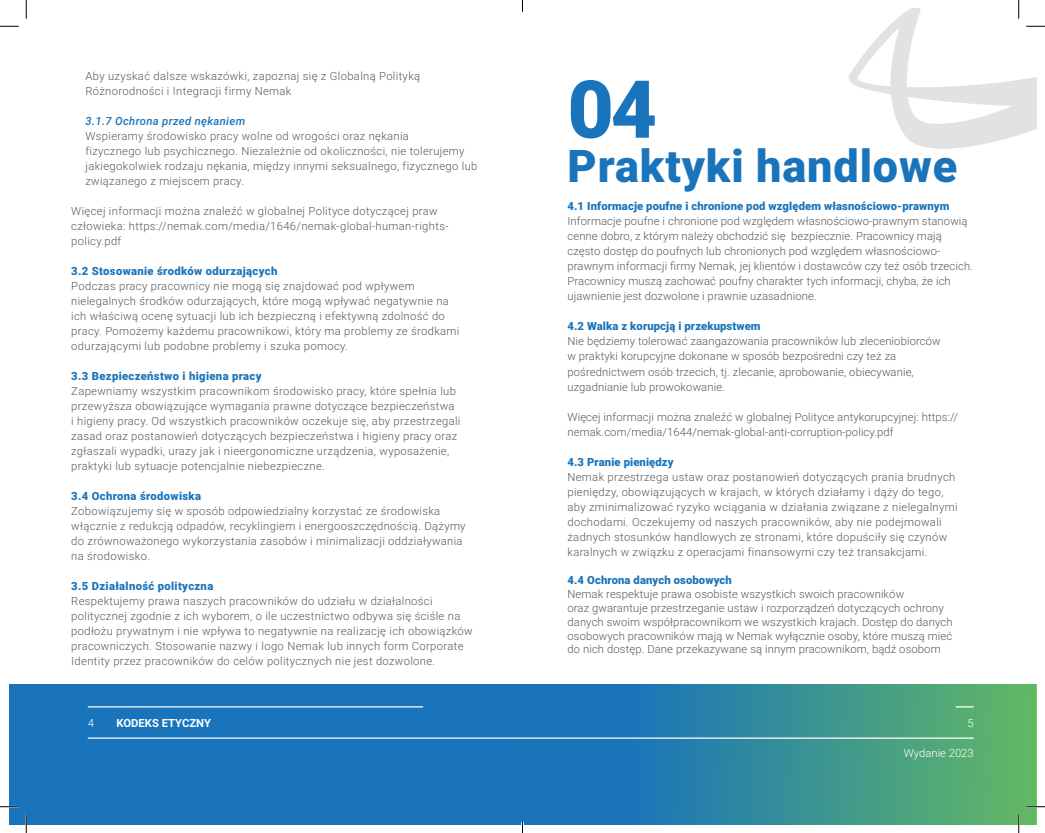
<style>
.page{position:relative;width:1045px;height:833px;background:#fff}
.page>*{position:absolute;margin:0;border:0;box-sizing:border-box;transform-origin:0 0}
.t1{font:900 80px "Roboto";color:#1974bb}
.t2{font:900 45px "Roboto";letter-spacing:.02em;color:#1974bb}
.t3{font:300 11.25px/15px "Roboto";letter-spacing:.03em;color:#57585a}
.t4{font:300 11.25px/15px "Roboto";letter-spacing:.01em;color:#57585a}
.t5{font:900 11.25px "Roboto";letter-spacing:.01em;color:#1974bb}
.t6{font:900 11.25px "Roboto";letter-spacing:.03em;color:#1974bb}
.t7{font:italic 500 11.25px "Roboto";letter-spacing:.03em;color:#1974bb}
.t8{font:300 11.25px "Roboto";color:#fff}
.t9{font:700 11.25px "Roboto";color:#fff}
</style>
<div class="page">
<div style="left:9px;top:684px;width:513px;height:139px;background:#1974bb"></div>
<svg style="left:505px;top:684px;width:531px;height:139px;background:#368e99"></svg>
<hr style="left:88px;top:705px;width:335px;height:2px;background:#fff">
<svg style="left:955px;top:705px;width:18px;height:2px"></svg>
<hr style="left:88px;top:737px;width:885px;height:1px;background:#fff">
<svg style="left:0;top:25px;width:19px;height:2px"></svg>
<svg style="left:0;top:805px;width:19px;height:2px"></svg>
<svg style="left:1026px;top:805px;width:19px;height:2px"></svg>
<svg style="left:25px;top:0;width:2px;height:19px"></svg>
<svg style="left:25px;top:814px;width:2px;height:18px"></svg>
<svg style="left:849px;top:0;width:196px;height:149px"></svg>
<svg style="left:1018px;top:813px;width:1px;height:19px"></svg>
<p class="t3" style="left:85px;top:68px;width:336px">Aby uzyskać dalsze wskazówki, zapoznaj się z Globalną Polityką<br>Różnorodności i Integracji firmy Nemak</p>
<p class="t7" style="left:85px;top:113px;width:161px">3.1.7 Ochrona przed nękaniem</p>
<p class="t3" style="left:85px;top:128px;width:393px">Wspieramy środowisko pracy wolne od wrogości oraz nękania<br>fizycznego lub psychicznego. Niezależnie od okoliczności, nie tolerujemy jakiegokolwiek rodzaju nękania, między innymi seksualnego, fizycznego lub związanego z miejscem pracy.</p>
<p class="t3" style="left:71px;top:203px;width:379px">Więcej informacji można znaleźć w globalnej Polityce dotyczącej praw człowieka: https://nemak.com/media/1646/nemak-global-human-rights&shy;policy.pdf</p>
<p class="t6" style="left:71px;top:263px;width:208px">3.2 Stosowanie środków odurzających</p>
<p class="t3" style="left:71px;top:278px;width:390px">Podczas pracy pracownicy nie mogą się znajdować pod wpływem nielegalnych środków odurzających, które mogą wpływać negatywnie na ich właściwą ocenę sytuacji lub ich bezpieczną i efektywną zdolność do pracy. Pomożemy każdemu pracownikowi, który ma problemy ze środkami odurzającymi lub podobne problemy i szuka pomocy.</p>
<p class="t6" style="left:71px;top:368px;width:192px">3.3 Bezpieczeństwo i higiena pracy</p>
<p class="t3" style="left:71px;top:383px;width:391px">Zapewniamy wszystkim pracownikom środowisko pracy, które spełnia lub przewyższa obowiązujące wymagania prawne dotyczące bezpieczeństwa<br>i higieny pracy. Od wszystkich pracowników oczekuje się, aby przestrzegali zasad oraz postanowień dotyczących bezpieczeństwa i higieny pracy oraz zgłaszali wypadki, urazy jak i nieergonomiczne urządzenia, wyposażenie, praktyki lub sytuacje potencjalnie niebezpieczne.</p>
<p class="t6" style="left:71px;top:488px;width:131px">3.4 Ochrona środowiska</p>
<p class="t3" style="left:71px;top:503px;width:396px">Zobowiązujemy się w sposób odpowiedzialny korzystać ze środowiska włącznie z redukcją odpadów, recyklingiem i energooszczędnością. Dążymy do zrównoważonego wykorzystania zasobów i minimalizacji oddziaływania na środowisko.</p>
<p class="t6" style="left:71px;top:578px;width:143px">3.5 Działalność polityczna</p>
<p class="t3" style="left:71px;top:593px;width:403px">Respektujemy prawa naszych pracowników do udziału w działalności politycznej zgodnie z ich wyborem, o ile uczestnictwo odbywa się ściśle na podłożu prywatnym i nie wpływa to negatywnie na realizację ich obowiązków pracowniczych. Stosowanie nazwy i logo Nemak lub innych form Corporate Identity przez pracowników do celów politycznych nie jest dozwolone.</p>
<p class="t1" style="left:567px;top:53px;width:91px">04</p>
<p class="t2" style="left:567px;top:135px;width:391px">Praktyki handlowe</p>
<p class="t5" style="left:567px;top:198px;width:383px">4.1 Informacje poufne i chronione pod względem własnościowo-prawnym</p>
<p class="t4" style="left:567px;top:213px;width:407px">Informacje poufne i chronione pod względem własnościowo-prawnym stanowią cenne dobro, z którym należy obchodzić się bezpiecznie. Pracownicy mają często dostęp do poufnych lub chronionych pod względem własnościowo&shy;prawnym informacji firmy Nemak, jej klientów i dostawców czy też osób trzecich.<br>Pracownicy muszą zachować poufny charakter tych informacji, chyba, że ich ujawnienie jest dozwolone i prawnie uzasadnione.</p>
<p class="t5" style="left:567px;top:318px;width:195px">4.2 Walka z korupcją i przekupstwem</p>
<p class="t4" style="left:567px;top:333px;width:375px">Nie będziemy tolerować zaangażowania pracowników lub zleceniobiorców</p>
<p class="t4" style="left:567px;top:348px;width:348px">w praktyki korupcyjne dokonane w sposób bezpośredni czy też za pośrednictwem osób trzecich, tj. zlecanie, aprobowanie, obiecywanie, uzgadnianie lub prowokowanie.</p>
<p class="t4" style="left:567px;top:408px;width:392px">Więcej informacji można znaleźć w globalnej Polityce antykorupcyjnej: https:// nemak.com/media/1644/nemak-global-anti-corruption-policy.pdf</p>
<p class="t5" style="left:567px;top:453px;width:108px">4.3 Pranie pieniędzy</p>
<p class="t3" style="left:567px;top:468px;width:391px">Nemak przestrzega ustaw oraz postanowień dotyczących prania brudnych pieniędzy, obowiązujących w krajach, w których działamy i dąży do tego, aby zminimalizować ryzyko wciągania w działania związane z nielegalnymi dochodami. Oczekujemy od naszych pracowników, aby nie podejmowali żadnych stosunków handlowych ze stronami, które dopuściły się czynów karalnych w związku z operacjami finansowymi czy też transakcjami.</p>
<p class="t5" style="left:567px;top:572px;width:166px">4.4 Ochrona danych osobowych</p>
<p class="t4" style="left:567px;top:586px;width:338px">Nemak respektuje prawa osobiste wszystkich swoich pracowników</p>
<p class="t4" style="left:567px;top:599px;width:378px">oraz gwarantuje przestrzeganie ustaw i rozporządzeń dotyczących ochrony</p>
<p class="t4" style="left:567px;top:613px;width:386px">danych swoim współpracownikom we wszystkich krajach. Dostęp do danych</p>
<p class="t4" style="left:567px;top:627px;width:386px">osobowych pracowników mają w Nemak wyłącznie osoby, które muszą mieć</p>
<p class="t4" style="left:567px;top:641px;width:375px">do nich dostęp. Dane przekazywane są innym pracownikom, bądź osobom</p>
<p class="t8" style="left:88px;top:714px;width:8px">4</p>
<p class="t9" style="left:116px;top:714px;width:96px">KODEKS ETYCZNY</p>
<p class="t8" style="left:967px;top:714px;width:8px">5</p>
<p class="t8" style="left:904px;top:744px;width:71px">Wydanie 2023</p>
</div>
